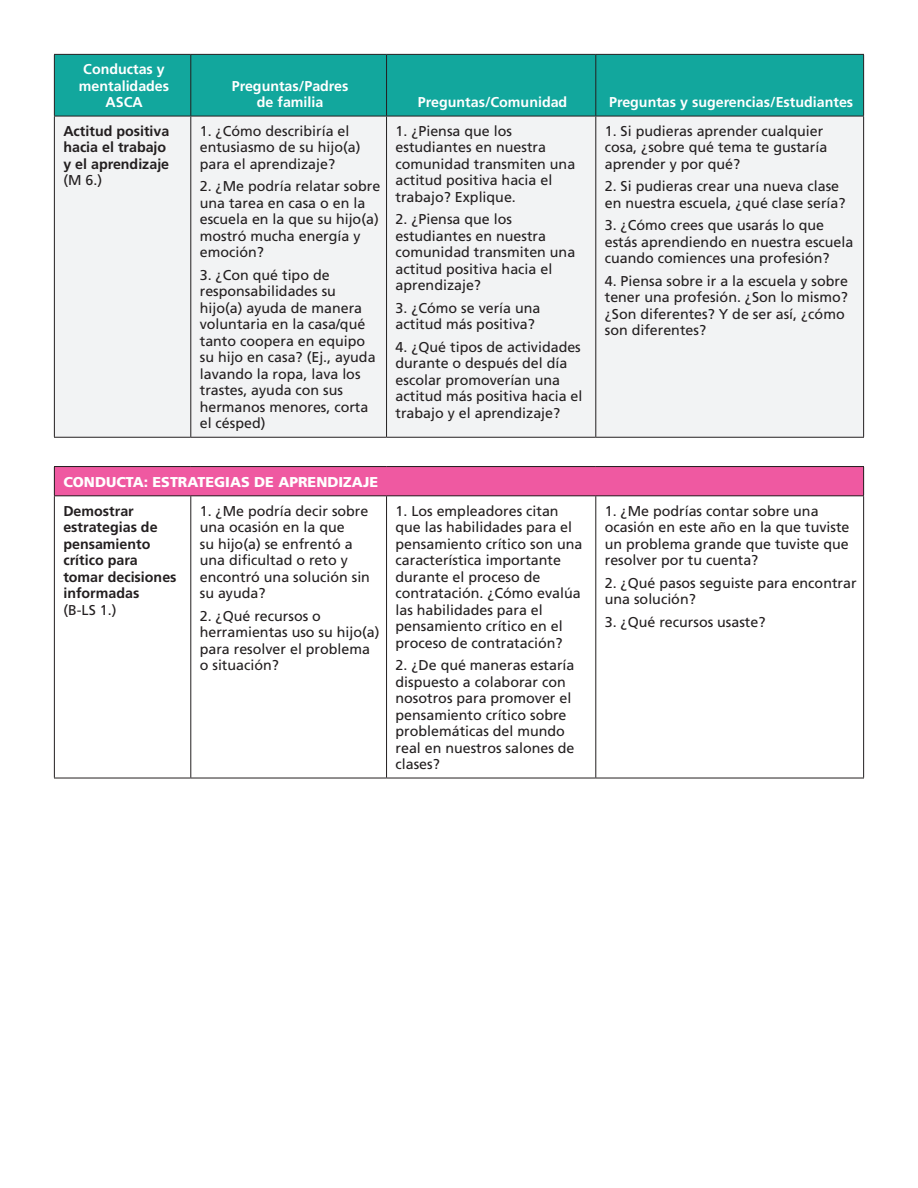
<style>
.page{position:relative;width:918px;height:1188px;background:#fff}
.page>*{position:absolute;margin:0;border:0;box-sizing:border-box;transform-origin:0 0}
.t1{font:14.25px/16.5px "Frutiger";color:#231f20}
.t2{font:700 14.25px/16.5px "Frutiger";color:#231f20}
.t3{font:700 14.25px/16.5px "Frutiger";color:#fff;text-align:center}
.t4{font:900 14.25px "Frutiger";color:#fff}
.s1{font-weight:400}
</style>
<div class="page">
<div style="left:55px;top:55px;width:808px;height:61px;background:#12a79d"></div>
<div style="left:55px;top:117px;width:808px;height:320px;background:#f2f3f4"></div>
<div style="left:54px;top:467px;width:810px;height:29px;background:#ef59a1"></div>
<hr style="left:54px;top:54px;width:137px;height:1px;background:#231f20">
<hr style="left:54px;top:55px;width:1px;height:61px;background:#231f20">
<hr style="left:191px;top:54px;width:196px;height:1px;background:#231f20">
<hr style="left:190px;top:55px;width:1px;height:61px;background:#231f20">
<hr style="left:387px;top:54px;width:209px;height:1px;background:#231f20">
<hr style="left:386px;top:55px;width:1px;height:61px;background:#231f20">
<hr style="left:596px;top:54px;width:268px;height:1px;background:#231f20">
<hr style="left:595px;top:55px;width:1px;height:61px;background:#231f20">
<hr style="left:863px;top:55px;width:1px;height:61px;background:#231f20">
<hr style="left:54px;top:116px;width:137px;height:1px;background:#231f20">
<hr style="left:54px;top:116px;width:1px;height:321px;background:#231f20">
<hr style="left:191px;top:116px;width:196px;height:1px;background:#231f20">
<hr style="left:190px;top:116px;width:1px;height:321px;background:#231f20">
<hr style="left:387px;top:116px;width:209px;height:1px;background:#231f20">
<hr style="left:386px;top:116px;width:1px;height:321px;background:#231f20">
<hr style="left:596px;top:116px;width:268px;height:1px;background:#231f20">
<hr style="left:595px;top:116px;width:1px;height:321px;background:#231f20">
<hr style="left:863px;top:116px;width:1px;height:321px;background:#231f20">
<hr style="left:54px;top:437px;width:137px;height:1px;background:#231f20">
<hr style="left:191px;top:437px;width:196px;height:1px;background:#231f20">
<hr style="left:387px;top:437px;width:209px;height:1px;background:#231f20">
<hr style="left:596px;top:437px;width:268px;height:1px;background:#231f20">
<hr style="left:54px;top:466px;width:137px;height:1px;background:#231f20">
<svg style="left:54px;top:467px;width:1px;height:28px"></svg>
<hr style="left:191px;top:466px;width:196px;height:1px;background:#231f20">
<hr style="left:387px;top:466px;width:209px;height:1px;background:#231f20">
<hr style="left:596px;top:466px;width:268px;height:1px;background:#231f20">
<svg style="left:863px;top:467px;width:1px;height:28px"></svg>
<hr style="left:54px;top:495px;width:137px;height:1px;background:#231f20">
<hr style="left:54px;top:496px;width:1px;height:282px;background:#231f20">
<hr style="left:191px;top:495px;width:196px;height:1px;background:#231f20">
<hr style="left:190px;top:496px;width:1px;height:282px;background:#231f20">
<hr style="left:387px;top:495px;width:209px;height:1px;background:#231f20">
<hr style="left:386px;top:496px;width:1px;height:282px;background:#231f20">
<hr style="left:596px;top:495px;width:268px;height:1px;background:#231f20">
<hr style="left:595px;top:496px;width:1px;height:282px;background:#231f20">
<hr style="left:863px;top:496px;width:1px;height:282px;background:#231f20">
<hr style="left:54px;top:778px;width:137px;height:1px;background:#231f20">
<hr style="left:191px;top:778px;width:196px;height:1px;background:#231f20">
<hr style="left:387px;top:778px;width:209px;height:1px;background:#231f20">
<hr style="left:596px;top:778px;width:268px;height:1px;background:#231f20">
<p class="t3" style="left:79px;top:61px;width:92px">Conductas y mentalidades<br>ASCA</p>
<p class="t3" style="left:232px;top:77px;width:118px">Preguntas/Padres de familia</p>
<p class="t2" style="left:63px;top:123px;width:108px">Actitud positiva hacia el trabajo y el aprendizaje <span class="s1">(M 6.)</span></p>
<p class="t1" style="left:200px;top:123px;width:162px">1. ¿Cómo describiría el entusiasmo de su hijo(a) para el aprendizaje?</p>
<p class="t1" style="left:200px;top:178px;width:182px">2. ¿Me podría relatar sobre una tarea en casa o en la escuela en la que su hijo(a) mostró mucha energía y emoción?</p>
<p class="t1" style="left:200px;top:267px;width:177px">3. ¿Con qué tipo de responsabilidades su hijo(a) ayuda de manera voluntaria en la casa/qué tanto coopera en equipo su hijo en casa? (Ej., ayuda lavando la ropa, lava los trastes, ayuda con sus hermanos menores, corta el césped)</p>
<p class="t3" style="left:418px;top:94px;width:151px">Preguntas/Comunidad</p>
<p class="t3" style="left:609px;top:94px;width:246px">Preguntas y sugerencias/Estudiantes</p>
<p class="t1" style="left:396px;top:123px;width:181px">1. ¿Piensa que los estudiantes en nuestra comunidad transmiten una actitud positiva hacia el trabajo? Explique.</p>
<p class="t1" style="left:396px;top:211px;width:181px">2. ¿Piensa que los estudiantes en nuestra comunidad transmiten una actitud positiva hacia el aprendizaje?</p>
<p class="t1" style="left:396px;top:300px;width:146px">3. ¿Cómo se vería una actitud más positiva?</p>
<p class="t1" style="left:396px;top:339px;width:188px">4. ¿Qué tipos de actividades durante o después del día escolar promoverían una actitud más positiva hacia el trabajo y el aprendizaje?</p>
<p class="t1" style="left:605px;top:123px;width:224px">1. Si pudieras aprender cualquier cosa, ¿sobre qué tema te gustaría aprender y por qué?</p>
<p class="t1" style="left:605px;top:178px;width:242px">2. Si pudieras crear una nueva clase en nuestra escuela, ¿qué clase sería?</p>
<p class="t1" style="left:605px;top:217px;width:250px">3. ¿Cómo crees que usarás lo que estás aprendiendo en nuestra escuela cuando comiences una profesión?</p>
<p class="t1" style="left:605px;top:273px;width:245px">4. Piensa sobre ir a la escuela y sobre tener una profesión. ¿Son lo mismo? ¿Son diferentes? Y de ser así, ¿cómo son diferentes?</p>
<p class="t4" style="left:63px;top:473px;width:316px">CONDUCTA: ESTRATEGIAS DE APRENDIZAJE</p>
<p class="t2" style="left:63px;top:502px;width:115px">Demostrar estrategias de pensamiento crítico para tomar decisiones informadas<br><span class="s1">(B-LS 1.)</span></p>
<p class="t1" style="left:200px;top:502px;width:172px">1. ¿Me podría decir sobre una ocasión en la que<br>su hijo(a) se enfrentó a una dificultad o reto y encontró una solución sin su ayuda?</p>
<p class="t1" style="left:200px;top:607px;width:181px">2. ¿Qué recursos o herramientas uso su hijo(a) para resolver el problema o situación?</p>
<p class="t1" style="left:396px;top:502px;width:188px">1. Los empleadores citan que las habilidades para el pensamiento crítico son una característica importante durante el proceso de contratación. ¿Cómo evalúa las habilidades para el pensamiento crítico en el proceso de contratación?</p>
<p class="t1" style="left:396px;top:657px;width:180px">2. ¿De qué maneras estaría dispuesto a colaborar con nosotros para promover el pensamiento crítico sobre problemáticas del mundo real en nuestros salones de clases?</p>
<p class="t1" style="left:605px;top:502px;width:246px">1. ¿Me podrías contar sobre una ocasión en este año en la que tuviste un problema grande que tuviste que resolver por tu cuenta?</p>
<p class="t1" style="left:605px;top:574px;width:253px">2. ¿Qué pasos seguiste para encontrar una solución?</p>
<p class="t1" style="left:605px;top:613px;width:162px">3. ¿Qué recursos usaste?</p>
</div>
